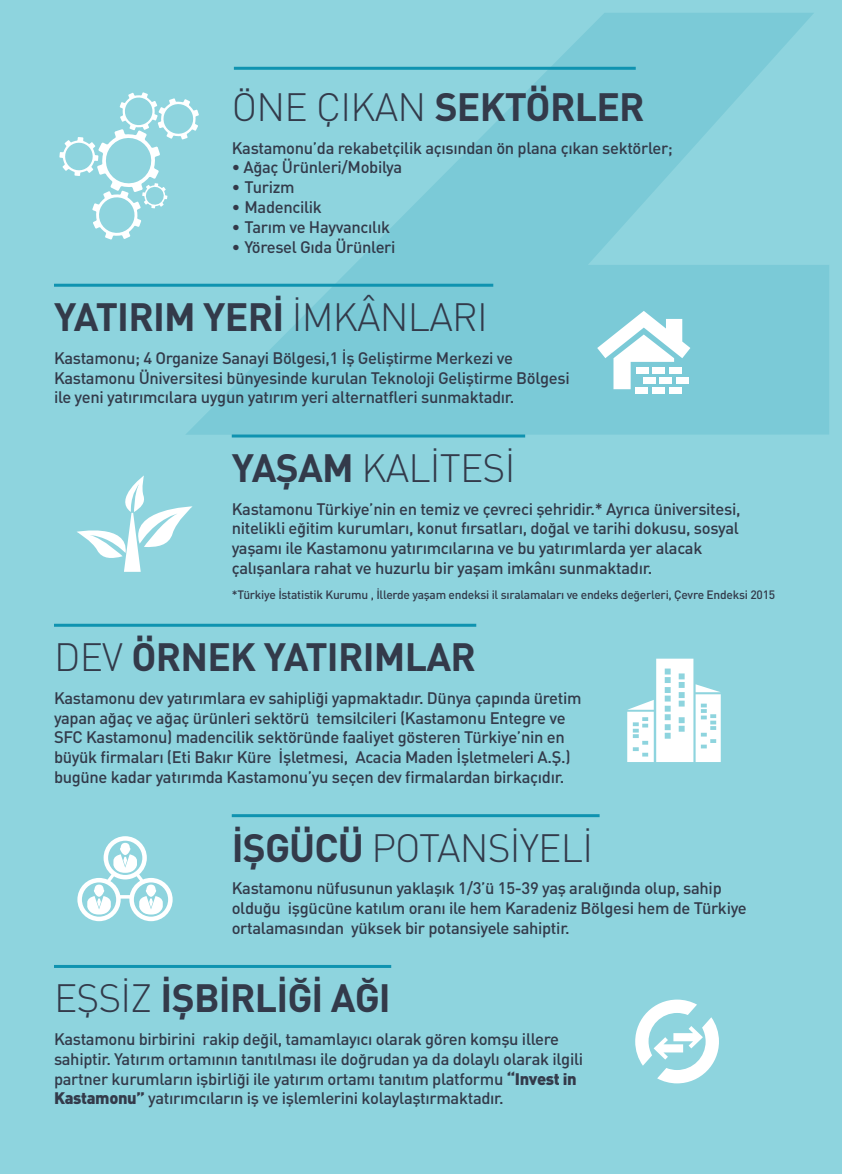
<style>
.page{position:relative;width:842px;height:1174px;background:#8ed4de}
.page>*{position:absolute;margin:0;border:0;box-sizing:border-box;transform-origin:0 0}
.t1{font:700 39px "DIN Pro";letter-spacing:-.02em;color:#333a4a}
.t2{font:300 39px "DIN Pro";letter-spacing:-.02em;color:#333a4a}
.t3{font:500 16.5px/19.8px "DIN Pro";letter-spacing:-.02em;color:#333a4a}
.t4{font:500 12px "DIN Pro";letter-spacing:-.02em;color:#333a4a}
.s1{font-weight:300}
.s2{font-weight:700}
.s3{font-weight:900}
</style>
<div class="page">
<svg style="left:185px;top:13px;width:644px;height:422px;background:#83ceda"></svg>
<div style="left:669px;top:387px;width:13px;height:7px;background:#fff"></div>
<svg style="left:597px;top:311px;width:93px;height:78px"></svg>
<div style="left:652px;top:366px;width:13px;height:7px;background:#fff"></div>
<div style="left:652px;top:387px;width:13px;height:7px;background:#fff"></div>
<div style="left:636px;top:366px;width:13px;height:7px;background:#fff"></div>
<div style="left:635px;top:387px;width:13px;height:7px;background:#fff"></div>
<div style="left:643px;top:377px;width:13px;height:7px;background:#fff"></div>
<hr style="left:54px;top:284px;width:439px;height:3px;background:#0f93b0">
<svg style="left:59px;top:92px;width:140px;height:148px;background:#9edae2"></svg>
<hr style="left:234px;top:67px;width:402px;height:3px;background:#0f93b0">
<svg style="left:627px;top:658px;width:94px;height:104px"></svg>
<hr style="left:54px;top:624px;width:422px;height:3px;background:#0f93b0">
<svg style="left:635px;top:999px;width:84px;height:84px"></svg>
<hr style="left:54px;top:965px;width:337px;height:3px;background:#0f93b0">
<svg style="left:77px;top:475px;width:116px;height:97px"></svg>
<hr style="left:232px;top:434px;width:293px;height:3px;background:#0f93b0">
<svg style="left:77px;top:836px;width:96px;height:85px"></svg>
<hr style="left:232px;top:814px;width:368px;height:3px;background:#0f93b0">
<h1 class="t1" style="left:232px;top:81px;width:414px"><span class="s1">ÖNE ÇIKAN</span> SEKTÖRLER</h1>
<p class="t3" style="left:232px;top:137px;width:443px">Kastamonu’da rekabetçilik açısından ön plana çıkan sektörler;</p>
<p class="t3" style="left:232px;top:157px;width:172px">• Ağaç Ürünleri/Mobilya</p>
<p class="t3" style="left:232px;top:177px;width:64px">• Turizm</p>
<p class="t3" style="left:232px;top:197px;width:92px">• Madencilik</p>
<p class="t3" style="left:232px;top:216px;width:160px">• Tarım ve Hayvancılık</p>
<p class="t3" style="left:232px;top:236px;width:165px">• Yöresel Gıda Ürünleri</p>
<h1 class="t1" style="left:54px;top:291px;width:435px">YATIRIM YERİ <span class="s1">İMKÂNLARI</span></h1>
<p class="t3" style="left:54px;top:347px;width:517px">Kastamonu; 4 Organize Sanayi Bölgesi,1 İş Geliştirme Merkezi ve<br>Kastamonu Üniversitesi bünyesinde kurulan Teknoloji Geliştirme Bölgesi ile yeni yatırımcılara uygun yatırım yeri alternatfleri sunmaktadır.</p>
<h1 class="t2" style="left:232px;top:444px;width:285px"><span class="s2">YAŞAM</span> KALİTESİ</h1>
<p class="t3" style="left:232px;top:498px;width:510px">Kastamonu Türkiye’nin en temiz ve çevreci şehridir.* Ayrıca üniversitesi, nitelikli eğitim kurumları, konut fırsatları, doğal ve tarihi dokusu, sosyal yaşamı ile Kastamonu yatırımcılarına ve bu yatırımlarda yer alacak çalışanlara rahat ve huzurlu bir yaşam imkânı sunmaktadır.</p>
<p class="t4" style="left:232px;top:587px;width:545px">*Türkiye İstatistik Kurumu , İllerde yaşam endeksi il sıralamaları ve endeks değerleri, Çevre Endeksi 2015</p>
<h1 class="t1" style="left:54px;top:631px;width:423px"><span class="s1">DEV</span> ÖRNEK YATIRIMLAR</h1>
<p class="t3" style="left:54px;top:687px;width:529px">Kastamonu dev yatırımlara ev sahipliği yapmaktadır. Dünya çapında üretim yapan ağaç ve ağaç ürünleri sektörü temsilcileri (Kastamonu Entegre ve SFC Kastamonu) madencilik sektöründe faaliyet gösteren Türkiye’nin en büyük firmaları (Eti Bakır Küre İşletmesi, Acacia Maden İşletmeleri A.Ş.) bugüne kadar yatırımda Kastamonu’yu seçen dev firmalardan birkaçıdır.</p>
<h1 class="t2" style="left:232px;top:823px;width:363px"><span class="s2">İŞGÜCÜ</span> POTANSİYELİ</h1>
<p class="t3" style="left:232px;top:878px;width:517px">Kastamonu nüfusunun yaklaşık 1/3’ü 15-39 yaş aralığında olup, sahip olduğu işgücüne katılım oranı ile hem Karadeniz Bölgesi hem de Türkiye ortalamasından yüksek bir potansiyele sahiptir.</p>
<h1 class="t1" style="left:54px;top:972px;width:338px"><span class="s1">EŞSİZ</span> İŞBİRLİĞİ AĞI</h1>
<p class="t3" style="left:54px;top:1028px;width:531px">Kastamonu birbirini rakip değil, tamamlayıcı olarak gören komşu illere sahiptir. Yatırım ortamının tanıtılması ile doğrudan ya da dolaylı olarak ilgili partner kurumların işbirliği ile yatırım ortamı tanıtım platformu <span class="s3">“Invest in Kastamonu”</span> yatırımcıların iş ve işlemlerini kolaylaştırmaktadır.</p>
</div>
